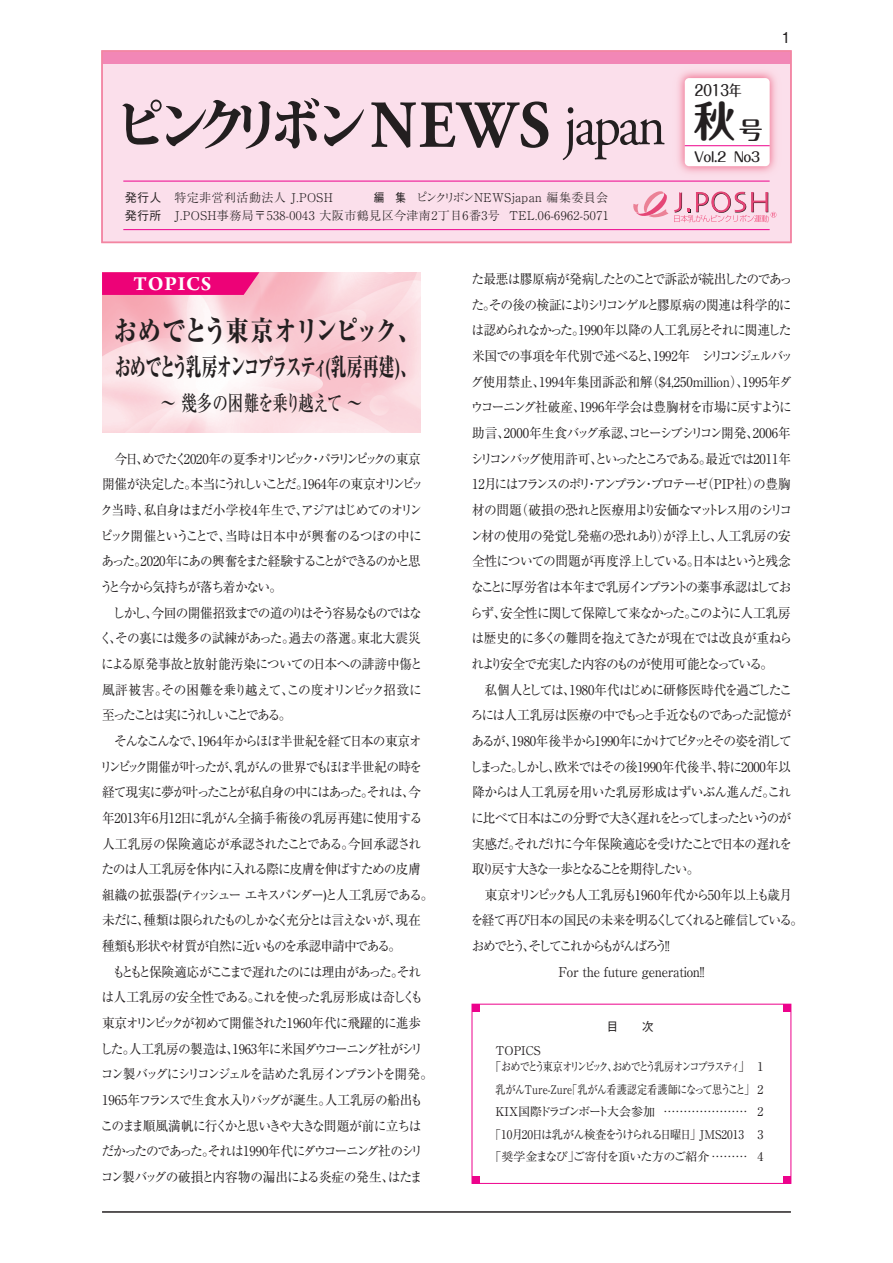
<style>
.page{position:relative;width:893px;height:1263px;background:#fff}
.page>*{position:absolute;margin:0;border:0;box-sizing:border-box;transform-origin:0 0}
.t1{font:800 56.1px "Koz Min Pro";letter-spacing:-.23em;color:#231f20;scale:.91 1}
.t2{font:700 42px "Maru Fo Pro";color:#231f20}
.t3{font:800 28.05px "Ryumin Pro";letter-spacing:-.075em;color:#231f20;scale:.82 1}
.t4{font:800 24.75px "Ryumin Pro";letter-spacing:-.09em;color:#231f20;scale:.64 1}
.t5{font:500 21.45px "Ryumin Pro";letter-spacing:-.07em;color:#231f20;scale:.73 1}
.t6{font:700 21px "Arno Pro";letter-spacing:.035em;color:#fff}
.t7{font:500 15px "Maru Fo Pro";letter-spacing:-.05em;color:#231f20;scale:.87 1}
.t8{font:500 15px "Gothic BBB Pro";color:#231f20}
.t9{font:13.5px/25.7px "Ryumin Pro";letter-spacing:-.08em;color:#231f20;scale:.94 1}
.t10{font:13.5px "Ryumin Pro";letter-spacing:-.115em;color:#231f20;scale:.94 1}
.t11{font:13.5px "Ryumin Pro";letter-spacing:-.06em;color:#231f20;scale:.94 1}
.t12{font:13.5px "Ryumin Pro";letter-spacing:-.02em;color:#231f20;scale:.94 1}
.t13{font:13.5px "Ryumin Pro";letter-spacing:-.045em;color:#231f20;scale:.94 1}
.t14{font:13.5px "Ryumin Pro";letter-spacing:-.175em;color:#231f20;scale:.94 1}
.t15{font:13.5px "Ryumin Pro";letter-spacing:-.005em;color:#231f20;scale:.94 1}
.t16{font:13.5px "Ryumin Pro";letter-spacing:-.015em;color:#231f20;scale:.94 1}
.t17{font:13.5px "Ryumin Pro";letter-spacing:-.13em;color:#231f20;scale:.94 1}
.t18{font:13.5px "Ryumin Pro";letter-spacing:-.145em;color:#231f20;scale:.94 1}
.t19{font:13.5px "Ryumin Pro";letter-spacing:-.05em;color:#231f20;scale:.94 1}
.t20{font:13.5px "Ryumin Pro";letter-spacing:-.055em;color:#231f20;scale:.94 1}
.t21{font:13.5px "Ryumin Pro";letter-spacing:-.04em;color:#231f20;scale:.94 1}
.t22{font:13.5px "Ryumin Pro";letter-spacing:-.17em;color:#231f20;scale:.94 1}
.t23{font:500 13.5px "Maru Fo Pro";letter-spacing:-.05em;color:#231f20}
.t24{font:12px/22.5px "Ryumin Pro";letter-spacing:-.055em;color:#231f20;text-align:center;scale:.85 1}
.t25{font:300 12px/18px "Ryumin Pro";letter-spacing:.035em;color:#231f20}
.t26{font:12px/16.5px "Ryumin Pro";letter-spacing:-.17em;color:#231f20}
.s1{font-family:"Adobe Garamond Pro";font-weight:700;font-size:67.05px}
.s2{font-family:"Adobe Garamond Pro";font-weight:400;font-size:59.25px}
.s3{font-family:"Gothic BBB Pro";font-weight:500}
.s4{font-size:24px}
</style>
<div class="page">
<div style="left:102px;top:51px;width:689px;height:191px;background:#fbdfeb"></div>
<hr style="left:123px;top:181px;width:647px;height:1px;background:#ed028c">
<hr style="left:123px;top:229px;width:647px;height:1px;background:#ed028c">
<div style="left:102px;top:51px;width:689px;height:12px;background:#f287b6"></div>
<svg style="left:674px;top:191px;width:102px;height:31px"></svg>
<svg style="left:633px;top:191px;width:35px;height:26px"></svg>
<hr style="left:102px;top:1211px;width:689px;height:2px;background:#231f20">
<div style="left:472px;top:1004px;width:319px;height:180px;border:1px solid #ed028c"></div>
<img style="left:678px;top:71px;width:98px;height:102px">
<div style="left:685px;top:78px;width:85px;height:88px;background:#fff;border-radius:4px"></div>
<hr style="left:685px;top:145px;width:85px;height:1px;background:#ed028c">
<div style="left:101px;top:50px;width:691px;height:193px;border:2px solid #f386a0"></div>
<svg style="left:102px;top:272px;width:157px;height:23px;background:#ed0d7b"></svg>
<div style="left:472px;top:1004px;width:8px;height:8px;background:#ed028c"></div>
<div style="left:783px;top:1004px;width:8px;height:8px;background:#ed028c"></div>
<div style="left:472px;top:1176px;width:8px;height:7px;background:#ed028c"></div>
<div style="left:783px;top:1176px;width:8px;height:7px;background:#ed028c"></div>
<h1 class="t1" style="left:115px;top:84px;width:607px">ピンクリボン<span class="s1">NEWS</span> <span class="s2">japan</span></h1>
<p class="t25" style="left:374px;top:187px;width:236px"><span class="s3">編　集　</span>ピンクリボンNEWSjapan 編集委員会</p>
<p class="t25" style="left:125px;top:187px;width:485px"><span class="s3">発行人　</span>特定非営利活動法人 J.POSH<br><span class="s3">発行所　</span>J.POSH事務局〒538-0043 大阪市鶴見区今津南2丁目6番3号 TEL.06-6962-5071</p>
<p class="t7" style="left:694px;top:78px;width:56px">2013年</p>
<h2 class="t2" style="left:694px;top:88px;width:71px">秋<span class="s4">号</span></h2>
<p class="t23" style="left:694px;top:146px;width:68px">Vol.2 No3</p>
<p class="t8" style="left:781px;top:25px;width:11px">1</p>
<h3 class="t6" style="left:134px;top:272px;width:79px">TOPICS</h3>
<h3 class="t3" style="left:114px;top:309px;width:375px">おめでとう東京オリンピック、</h3>
<h3 class="t4" style="left:115px;top:347px;width:471px">おめでとう乳房オンコプラスティ(乳房再建)、</h3>
<h3 class="t5" style="left:161px;top:386px;width:278px">～ 幾多の困難を乗り越えて ～</h3>
<p class="t9" style="left:100px;top:445px;width:357px">　今日、めでたく2020年の夏季オリンピック・パラリンピックの東京開催が決定した。本当にうれしいことだ。1964年の東京オリンピック当時、私自身はまだ小学校4年生で、アジアはじめてのオリンピック開催ということで、当時は日本中が興奮のるつぼの中にあった。2020年にあの興奮をまた経験することができるのかと思うと今から気持ちが落ち着かない。<br>　しかし、今回の開催招致までの道のりはそう容易なものではなく、その裏には幾多の試練があった。過去の落選。東北大震災による原発事故と放射能汚染についての日本への誹謗中傷と風評被害。その困難を乗り越えて、この度オリンピック招致に至ったことは実にうれしいことである。<br>　そんなこんなで、1964年からほぼ半世紀を経て日本の東京オリンピック開催が叶ったが、乳がんの世界でもほぼ半世紀の時を経て現実に夢が叶ったことが私自身の中にはあった。それは、今年2013年6月12日に乳がん全摘手術後の乳房再建に使用する人工乳房の保険適応が承認されたことである。今回承認されたのは人工乳房を体内に入れる際に皮膚を伸ばすための皮膚組織の拡張器(ティッシュー エキスパンダー)と人工乳房である。未だに、種類は限られたものしかなく充分とは言えないが、現在種類も形状や材質が自然に近いものを承認申請中である。<br>　もともと保険適応がここまで遅れたのには理由があった。それは人工乳房の安全性である。これを使った乳房形成は奇しくも東京オリンピックが初めて開催された1960年代に飛躍的に進歩した。人工乳房の製造は、1963年に米国ダウコーニング社がシリコン製バッグにシリコンジェルを詰めた乳房インプラントを開発。1965年フランスで生食水入りバッグが誕生。人工乳房の船出もこのまま順風満帆に行くかと思いきや大きな問題が前に立ちはだかったのであった。それは1990年代にダウコーニング社のシリコン製バッグの破損と内容物の漏出による炎症の発生、はたま</p>
<p class="t11" style="left:471px;top:268px;width:343px">た最悪は膠原病が発病したとのことで訴訟が続出したのであっ</p>
<p class="t9" style="left:471px;top:291px;width:342px">た。その後の検証によりシリコンゲルと膠原病の関連は科学的に</p>
<p class="t11" style="left:471px;top:320px;width:342px">は認められなかった。1990年以降の人工乳房とそれに関連した</p>
<p class="t9" style="left:472px;top:342px;width:343px">米国での事項を年代別で述べると、1992年　シリコンジェルバッ</p>
<p class="t15" style="left:471px;top:371px;width:343px">グ使用禁止、1994年集団訴訟和解（＄4,250million）、1995年ダ</p>
<p class="t20" style="left:471px;top:397px;width:343px">ウコーニング社破産、1996年学会は豊胸材を市場に戻すように</p>
<p class="t16" style="left:472px;top:422px;width:341px">助言、2000年生食バッグ承認、コヒーシブシリコン開発、2006年</p>
<p class="t18" style="left:471px;top:448px;width:342px">シリコンバッグ使用許可、といったところである。最近では2011年</p>
<p class="t17" style="left:472px;top:474px;width:341px">12月にはフランスのポリ・アンプラン・プロテーゼ（PIP社）の豊胸</p>
<p class="t9" style="left:472px;top:496px;width:342px">材の問題（破損の恐れと医療用より安価なマットレス用のシリコ</p>
<p class="t13" style="left:470px;top:525px;width:342px">ン材の使用の発覚し発癌の恐れあり）が浮上し、人工乳房の安</p>
<p class="t9" style="left:472px;top:547px;width:341px">全性についての問題が再度浮上している。日本はというと残念</p>
<p class="t10" style="left:471px;top:576px;width:342px">なことに厚労省は本年まで乳房インプラントの薬事承認はしてお</p>
<p class="t9" style="left:470px;top:599px;width:343px">らず、安全性に関して保障して来なかった。このように人工乳房</p>
<p class="t21" style="left:471px;top:628px;width:343px">は歴史的に多くの難問を抱えてきたが現在では改良が重ねら</p>
<p class="t10" style="left:472px;top:653px;width:322px">れより安全で充実した内容のものが使用可能となっている。</p>
<p class="t9" style="left:472px;top:676px;width:342px">　私個人としては、1980年代はじめに研修医時代を過ごしたこ</p>
<p class="t9" style="left:471px;top:701px;width:342px">ろには人工乳房は医療の中でもっと手近なものであった記憶が</p>
<p class="t9" style="left:471px;top:727px;width:342px">あるが、1980年後半から1990年にかけてピタッとその姿を消して</p>
<p class="t12" style="left:470px;top:756px;width:343px">しまった。しかし、欧米ではその後1990年代後半、特に2000年以</p>
<p class="t13" style="left:472px;top:781px;width:341px">降からは人工乳房を用いた乳房形成はずいぶん進んだ。これ</p>
<p class="t14" style="left:471px;top:807px;width:342px">に比べて日本はこの分野で大きく遅れをとってしまったというのが</p>
<p class="t9" style="left:472px;top:830px;width:342px">実感だ。それだけに今年保険適応を受けたことで日本の遅れを</p>
<p class="t14" style="left:472px;top:858px;width:243px">取り戻す大きな一歩となることを期待したい。</p>
<p class="t19" style="left:472px;top:884px;width:342px">　東京オリンピックも人工乳房も1960年代から50年以上も歳月</p>
<p class="t10" style="left:471px;top:910px;width:355px">を経て再び日本の国民の未来を明るくしてくれると確信している。</p>
<p class="t22" style="left:472px;top:935px;width:217px">おめでとう、そしてこれからもがんばろう！！</p>
<p class="t12" style="left:558px;top:961px;width:157px">For the future generation!!</p>
<p class="t26" style="left:489px;top:1041px;width:275px;text-indent:6px">TOPICS<br>「おめでとう東京オリンピック、おめでとう乳房オンコプラスティ」 1</p>
<p class="t24" style="left:489px;top:1077px;width:324px">乳がんTure-Zure「乳がん看護認定看護師になって思うこと」 2<br>KIX国際ドラゴンボート大会参加 ………………… 2「10月20日は乳がん検査をうけられる日曜日」JMS2013 3「奨学金まなび」ご寄付を頂いた方のご紹介 ……… 4</p>
</div>
